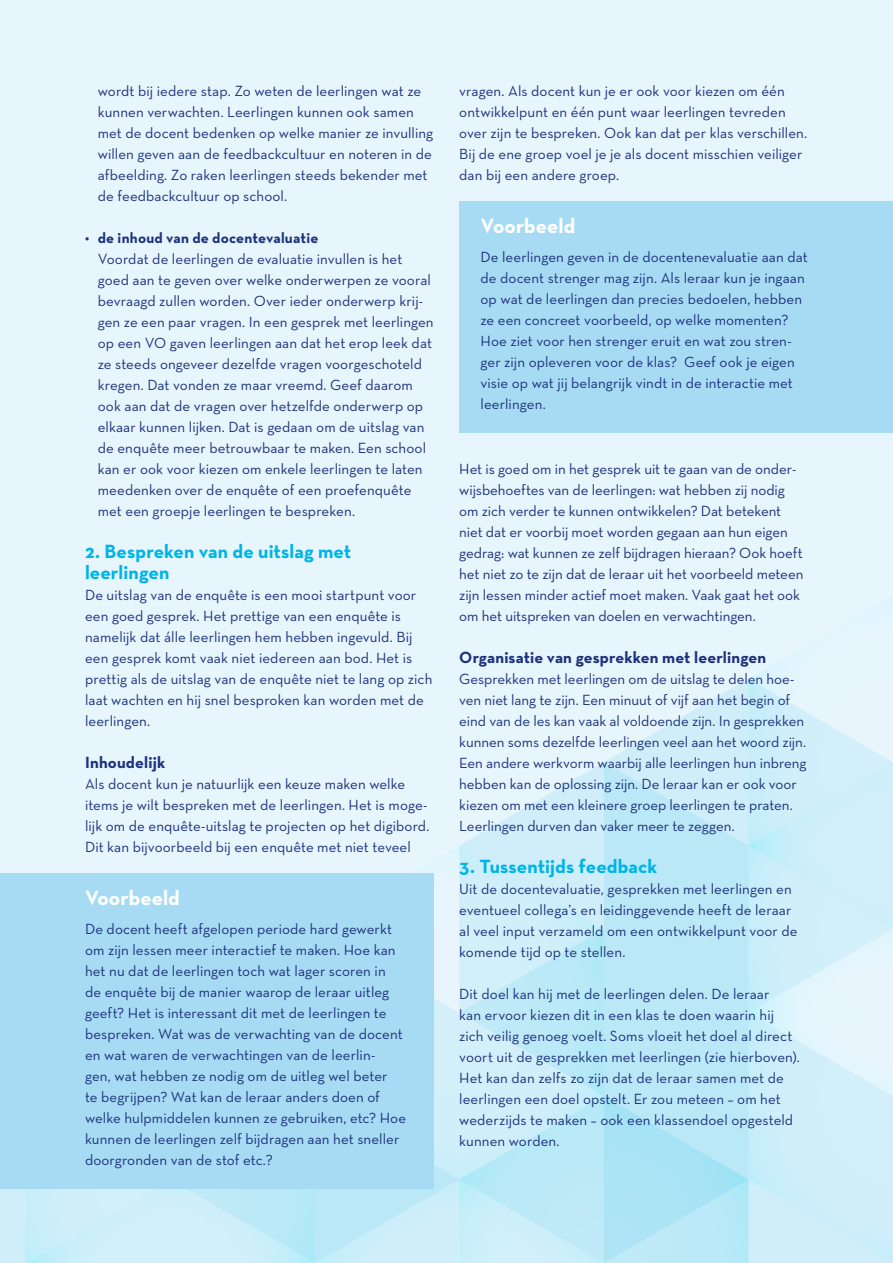
<style>
.page{position:relative;width:893px;height:1263px;background:#e7f5fd}
.page>*{position:absolute;margin:0;border:0;box-sizing:border-box;transform-origin:0 0}
.t1{font:700 21px "Neutra Text";color:#fff}
.t2{font:700 19.5px/21px "Neutra Text";letter-spacing:.005em;color:#00b4e5}
.t3{font:700 16.5px "Neutra Text";letter-spacing:.01em;color:#1d327b}
.t4{font:15px/21px "Neutra Text";letter-spacing:.005em;color:#1d327b}
.t5{font:700 15px "Neutra Text";letter-spacing:.01em;color:#1d327b}
</style>
<div class="page">
<svg style="left:605px;top:679px;width:143px;height:83px;fill:#d4effb"></svg>
<svg style="left:459px;top:762px;width:289px;height:167px"></svg>
<div style="left:604px;top:929px;width:144px;height:167px;background:#bbe8f7"></div>
<svg style="left:604px;top:1096px;width:144px;height:167px;background:#b1e5f5"></svg>
<svg style="left:434px;top:846px;width:170px;height:250px;background:#ccedf9"></svg>
<svg style="left:0;top:1096px;width:604px;height:167px;background:#c6ecf8"></svg>
<svg style="left:748px;top:596px;width:145px;height:166px"></svg>
<svg style="left:748px;top:762px;width:145px;height:167px;background:#ceeff9"></svg>
<svg style="left:748px;top:929px;width:145px;height:334px"></svg>
<div style="left:0;top:873px;width:434px;height:315px;background:#a7dbf4"></div>
<div style="left:459px;top:201px;width:434px;height:231px;background:#a7dbf4"></div>
<p class="t4" style="left:98px;top:80px;width:337px">wordt bij iedere stap. Zo weten de leerlingen wat ze kunnen verwachten. Leerlingen kunnen ook samen met de docent bedenken op welke manier ze invulling willen geven aan de feedbackcultuur en noteren in de afbeelding. Zo raken leerlingen steeds bekender met de feedbackcultuur op school.</p>
<p class="t5" style="left:85px;top:229px;width:235px">• de inhoud van de docentevaluatie</p>
<p class="t4" style="left:98px;top:248px;width:337px">Voordat de leerlingen de evaluatie invullen is het goed aan te geven over welke onderwerpen ze vooral bevraagd zullen worden. Over ieder onderwerp krij&shy;gen ze een paar vragen. In een gesprek met leerlingen op een VO gaven leerlingen aan dat het erop leek dat ze steeds ongeveer dezelfde vragen voorgeschoteld kregen. Dat vonden ze maar vreemd. Geef daarom ook aan dat de vragen over hetzelfde onderwerp op elkaar kunnen lijken. Dat is gedaan om de uitslag van de enquête meer betrouwbaar te maken. Een school kan er ook voor kiezen om enkele leerlingen te laten meedenken over de enquête of een proefenquête met een groepje leerlingen te bespreken.</p>
<h2 class="t2" style="left:85px;top:540px;width:268px">2. Bespreken van de uitslag met leerlingen</h2>
<p class="t4" style="left:85px;top:584px;width:349px">De uitslag van de enquête is een mooi startpunt voor een goed gesprek. Het prettige van een enquête is namelijk dat álle leerlingen hem hebben ingevuld. Bij een gesprek komt vaak niet iedereen aan bod. Het is prettig als de uitslag van de enquête niet te lang op zich laat wachten en hij snel besproken kan worden met de leerlingen.</p>
<p class="t3" style="left:85px;top:752px;width:82px">Inhoudelijk</p>
<p class="t4" style="left:85px;top:773px;width:346px">Als docent kun je natuurlijk een keuze maken welke items je wilt bespreken met de leerlingen. Het is moge&shy;lijk om de enquête-uitslag te projecten op het digibord.<br>Dit kan bijvoorbeeld bij een enquête met niet teveel</p>
<h1 class="t1" style="left:85px;top:884px;width:96px">Voorbeeld</h1>
<p class="t4" style="left:85px;top:918px;width:323px">De docent heeft afgelopen periode hard gewerkt om zijn lessen meer interactief te maken. Hoe kan het nu dat de leerlingen toch wat lager scoren in<br>de enquête bij de manier waarop de leraar uitleg geeft? Het is interessant dit met de leerlingen te bespreken. Wat was de verwachting van de docent en wat waren de verwachtingen van de leerlin-<br>gen, wat hebben ze nodig om de uitleg wel beter<br>te begrijpen? Wat kan de leraar anders doen of welke hulpmiddelen kunnen ze gebruiken, etc? Hoe kunnen de leerlingen zelf bijdragen aan het sneller doorgronden van de stof etc.?</p>
<p class="t4" style="left:459px;top:80px;width:350px">vragen. Als docent kun je er ook voor kiezen om één ontwikkelpunt en één punt waar leerlingen tevreden over zijn te bespreken. Ook kan dat per klas verschillen.<br>Bij de ene groep voel je je als docent misschien veiliger dan bij een andere groep.</p>
<h1 class="t1" style="left:480px;top:212px;width:96px">Voorbeeld</h1>
<p class="t4" style="left:480px;top:246px;width:329px">De leerlingen geven in de docentenevaluatie aan dat de docent strenger mag zijn. Als leraar kun je ingaan op wat de leerlingen dan precies bedoelen, hebben ze een concreet voorbeeld, op welke momenten?<br>Hoe ziet voor hen strenger eruit en wat zou stren&shy;ger zijn opleveren voor de klas? Geef ook je eigen visie op wat jij belangrijk vindt in de interactie met leerlingen.</p>
<p class="t4" style="left:459px;top:458px;width:346px">Het is goed om in het gesprek uit te gaan van de onder&shy;wijsbehoeftes van de leerlingen: wat hebben zij nodig om zich verder te kunnen ontwikkelen? Dat betekent niet dat er voorbij moet worden gegaan aan hun eigen gedrag: wat kunnen ze zelf bijdragen hieraan? Ook hoeft het niet zo te zijn dat de leraar uit het voorbeeld meteen zijn lessen minder actief moet maken. Vaak gaat het ook om het uitspreken van doelen en verwachtingen.</p>
<p class="t3" style="left:459px;top:647px;width:308px">Organisatie van gesprekken met leerlingen</p>
<p class="t4" style="left:459px;top:668px;width:349px">Gesprekken met leerlingen om de uitslag te delen hoe&shy;ven niet lang te zijn. Een minuut of vijf aan het begin of eind van de les kan vaak al voldoende zijn. In gesprekken kunnen soms dezelfde leerlingen veel aan het woord zijn.<br>Een andere werkvorm waarbij alle leerlingen hun inbreng hebben kan de oplossing zijn. De leraar kan er ook voor kiezen om met een kleinere groep leerlingen te praten.<br>Leerlingen durven dan vaker meer te zeggen.</p>
<h2 class="t2" style="left:459px;top:855px;width:199px">3. Tussentijds feedback</h2>
<p class="t4" style="left:459px;top:878px;width:340px">Uit de docentevaluatie, gesprekken met leerlingen en eventueel collega’s en leidinggevende heeft de leraar al veel input verzameld om een ontwikkelpunt voor de komende tijd op te stellen.</p>
<p class="t4" style="left:459px;top:983px;width:342px">Dit doel kan hij met de leerlingen delen. De leraar<br>kan ervoor kiezen dit in een klas te doen waarin hij zich veilig genoeg voelt. Soms vloeit het doel al direct voort uit de gesprekken met leerlingen (zie hierboven).<br>Het kan dan zelfs zo zijn dat de leraar samen met de leerlingen een doel opstelt. Er zou meteen – om het wederzijds te maken – ook een klassendoel opgesteld kunnen worden.</p>
</div>
